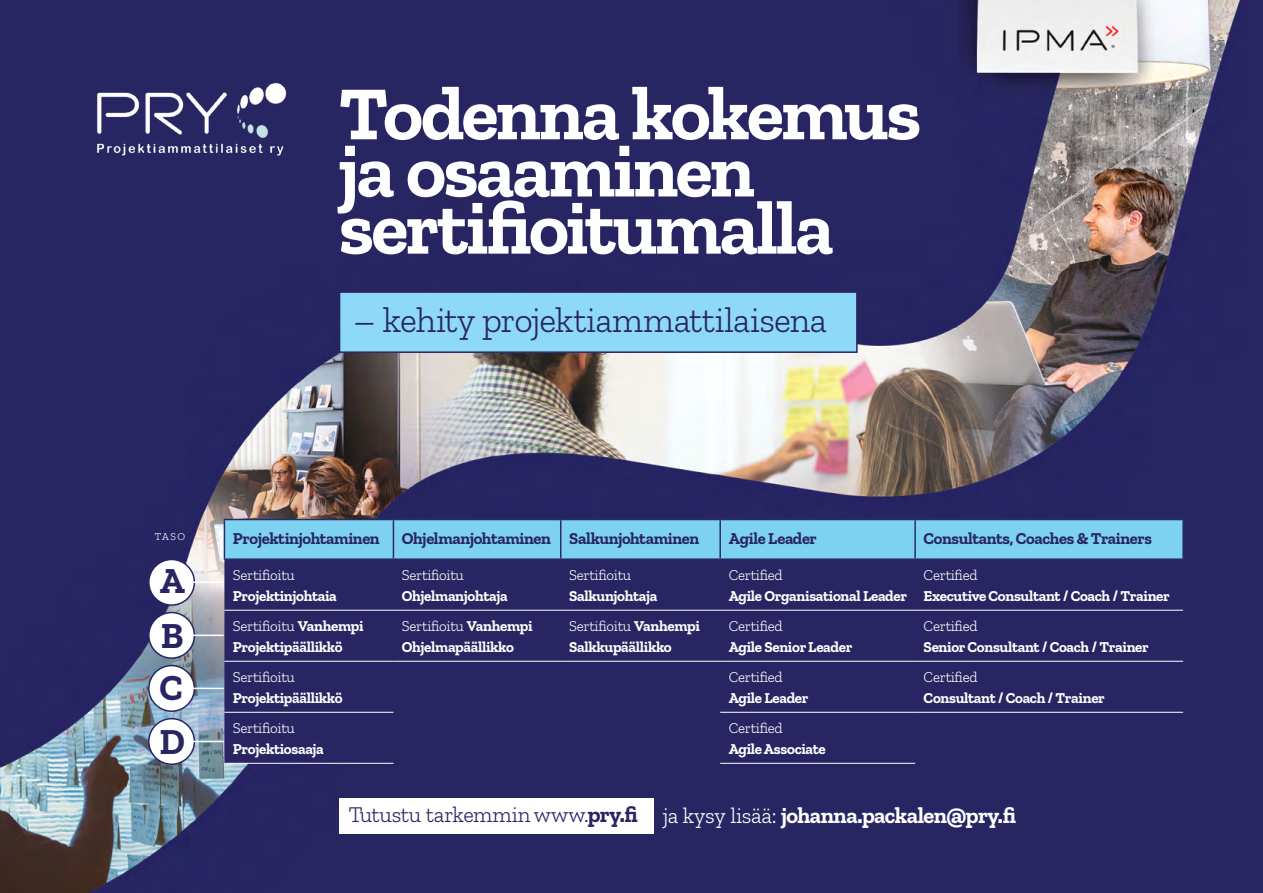
<style>
.page{position:relative;width:1263px;height:893px;background:#fff}
.page>*{position:absolute;margin:0;border:0;box-sizing:border-box;transform-origin:0 0}
.t1{font:700 76.2px/57.2px "Zilla Slab";letter-spacing:-.03em;color:#fff}
.t2{font:700 36.45px/53.6px "Zilla Slab";color:#282562;text-align:justify}
.t3{font:300 36px "Zilla Slab";letter-spacing:-.015em;color:#282562}
.t4{font:700 22.35px "Zilla Slab";letter-spacing:-.025em;color:#fff}
.t5{font:300 22.35px "Zilla Slab";letter-spacing:-.005em;color:#282562}
.t6{font:700 16.5px "Zilla Slab";letter-spacing:-.02em;color:#282562}
.t7{font:700 15px/21px "Zilla Slab";letter-spacing:-.02em;color:#fff}
.t8{font:300 15px "Zilla Slab";letter-spacing:-.02em;color:#fff}
.t9{font:300 10.5px "Zilla Slab";color:#fff}
.s1{font-weight:300}
.s2{font-weight:700}
</style>
<div class="page">
<img style="left:0;top:0;width:1263px;height:893px">
<div style="left:339px;top:798px;width:314px;height:36px;background:#fff"></div>
<div style="left:225px;top:520px;width:957px;height:38px;background:#7dd2f1"></div>
<div style="left:224px;top:560px;width:959px;height:203px;background:#282562"></div>
<div style="left:915px;top:712px;width:268px;height:51px;background:#282562"></div>
<hr style="left:224px;top:610px;width:169px;height:1px;background:#fff">
<hr style="left:393px;top:610px;width:168px;height:1px;background:#fff">
<hr style="left:561px;top:610px;width:159px;height:1px;background:#fff">
<hr style="left:720px;top:610px;width:195px;height:1px;background:#fff">
<hr style="left:915px;top:610px;width:268px;height:1px;background:#fff">
<hr style="left:224px;top:661px;width:169px;height:1px;background:#fff">
<hr style="left:393px;top:661px;width:168px;height:1px;background:#fff">
<hr style="left:561px;top:661px;width:159px;height:1px;background:#fff">
<hr style="left:720px;top:661px;width:195px;height:1px;background:#fff">
<hr style="left:915px;top:661px;width:268px;height:1px;background:#fff">
<hr style="left:224px;top:712px;width:169px;height:1px;background:#fff">
<hr style="left:720px;top:712px;width:195px;height:1px;background:#fff">
<hr style="left:224px;top:763px;width:169px;height:1px;background:#fff">
<hr style="left:720px;top:763px;width:195px;height:1px;background:#fff">
<hr style="left:224px;top:519px;width:169px;height:1px;background:#2a2b66">
<hr style="left:224px;top:520px;width:1px;height:38px;background:#2a2b66">
<hr style="left:393px;top:519px;width:168px;height:1px;background:#2a2b66">
<hr style="left:393px;top:520px;width:1px;height:38px;background:#2a2b66">
<hr style="left:561px;top:519px;width:159px;height:1px;background:#2a2b66">
<hr style="left:560px;top:520px;width:1px;height:38px;background:#2a2b66">
<hr style="left:720px;top:519px;width:195px;height:1px;background:#2a2b66">
<hr style="left:719px;top:520px;width:2px;height:38px;background:#2a2b66">
<hr style="left:915px;top:519px;width:269px;height:1px;background:#2a2b66">
<hr style="left:914px;top:520px;width:2px;height:38px;background:#2a2b66">
<hr style="left:1182px;top:520px;width:2px;height:38px;background:#2a2b66">
<hr style="left:224px;top:558px;width:169px;height:2px;background:#2a2b66">
<hr style="left:393px;top:558px;width:168px;height:2px;background:#2a2b66">
<hr style="left:561px;top:558px;width:159px;height:2px;background:#2a2b66">
<hr style="left:720px;top:558px;width:195px;height:2px;background:#2a2b66">
<hr style="left:915px;top:558px;width:269px;height:2px;background:#2a2b66">
<hr style="left:915px;top:712px;width:268px;height:1px;background:#fff">
<div style="left:149px;top:559px;width:45px;height:46px;background:#fff;border-radius:50%"></div>
<div style="left:148px;top:559px;width:47px;height:47px;border:1px solid #282562;border-radius:50%"></div>
<div style="left:149px;top:613px;width:45px;height:45px;background:#fff;border-radius:50%"></div>
<div style="left:148px;top:612px;width:47px;height:47px;border:1px solid #282562;border-radius:50%"></div>
<div style="left:149px;top:666px;width:45px;height:45px;background:#fff;border-radius:50%"></div>
<div style="left:148px;top:665px;width:47px;height:47px;border:1px solid #282562;border-radius:50%"></div>
<div style="left:149px;top:719px;width:45px;height:45px;background:#fff;border-radius:50%"></div>
<div style="left:148px;top:718px;width:47px;height:47px;border:1px solid #282562;border-radius:50%"></div>
<hr style="left:192px;top:581px;width:32px;height:2px;background:#fff">
<hr style="left:192px;top:635px;width:32px;height:1px;background:#fff">
<hr style="left:192px;top:688px;width:32px;height:1px;background:#fff">
<hr style="left:192px;top:741px;width:32px;height:1px;background:#fff">
<div style="left:340px;top:292px;width:517px;height:60px;background:#8ed8f8"></div>
<div style="left:339px;top:291px;width:519px;height:62px;border:2px solid #282562"></div>
<div style="left:1242px;top:0;width:21px;height:445px;background:#282562"></div>
<img style="left:93px;top:82px;width:203px;height:77px">
<h1 class="t1" style="left:339px;top:86px;width:584px">Todenna kokemus ja osaaminen sertifioitumalla</h1>
<h3 class="t3" style="left:353px;top:300px;width:475px">– kehity projektiammattilaisena</h3>
<p class="t9" style="left:155px;top:530px;width:32px">TASO</p>
<h2 class="t2" style="left:159px;top:555px;width:27px">A B C D</h2>
<p class="t6" style="left:233px;top:529px;width:148px">Projektinjohtaminen</p>
<p class="t6" style="left:402px;top:529px;width:299px">Ohjelmanjohtaminen Salkunjohtaminen</p>
<p class="t6" style="left:729px;top:529px;width:90px">Agile Leader</p>
<p class="t6" style="left:924px;top:529px;width:230px">Consultants, Coaches &amp; Trainers</p>
<p class="t8" style="left:233px;top:567px;width:63px">Sertifioitu</p>
<p class="t7" style="left:233px;top:586px;width:105px">Projektinjohtaia</p>
<p class="t8" style="left:402px;top:567px;width:63px">Sertifioitu</p>
<p class="t7" style="left:402px;top:586px;width:107px">Ohjelmanjohtaja</p>
<p class="t8" style="left:569px;top:567px;width:63px">Sertifioitu</p>
<p class="t7" style="left:569px;top:586px;width:90px">Salkunjohtaja</p>
<p class="t8" style="left:729px;top:567px;width:56px">Certified</p>
<p class="t7" style="left:729px;top:586px;width:180px">Agile Organisational Leader</p>
<p class="t8" style="left:924px;top:567px;width:55px">Certified</p>
<p class="t7" style="left:924px;top:586px;width:248px">Executive Consultant / Coach / Trainer</p>
<p class="t7" style="left:233px;top:616px;width:132px"><span class="s1">Sertifioitu</span> Vanhempi<br>Projektipäällikkö</p>
<p class="t7" style="left:402px;top:616px;width:132px"><span class="s1">Sertifioitu</span> Vanhempi<br>Ohjelmapäällikko</p>
<p class="t7" style="left:569px;top:616px;width:132px"><span class="s1">Sertifioitu</span> Vanhempi<br>Salkkupäällikko</p>
<p class="t8" style="left:729px;top:618px;width:56px">Certified</p>
<p class="t7" style="left:729px;top:637px;width:125px">Agile Senior Leader</p>
<p class="t8" style="left:233px;top:669px;width:63px">Sertifioitu</p>
<p class="t7" style="left:233px;top:688px;width:111px">Projektipäällikkö</p>
<p class="t8" style="left:233px;top:720px;width:63px">Sertifioitu</p>
<p class="t7" style="left:233px;top:739px;width:92px">Projektiosaaja</p>
<p class="t8" style="left:729px;top:669px;width:56px">Certified</p>
<p class="t7" style="left:729px;top:688px;width:81px">Agile Leader</p>
<p class="t8" style="left:729px;top:720px;width:56px">Certified</p>
<p class="t7" style="left:729px;top:739px;width:99px">Agile Associate</p>
<p class="t8" style="left:924px;top:618px;width:55px">Certified</p>
<p class="t7" style="left:924px;top:637px;width:227px">Senior Consultant / Coach / Trainer</p>
<p class="t8" style="left:924px;top:669px;width:55px">Certified</p>
<p class="t7" style="left:924px;top:688px;width:183px">Consultant / Coach / Trainer</p>
<h3 class="t5" style="left:349px;top:802px;width:291px">Tutustu tarkemmin www.<span class="s2">pry.fi</span></h3>
<h3 class="t4" style="left:663px;top:803px;width:355px"><span class="s1">ja kysy lisää:</span> johanna.packalen@pry.fi</h3>
</div>
